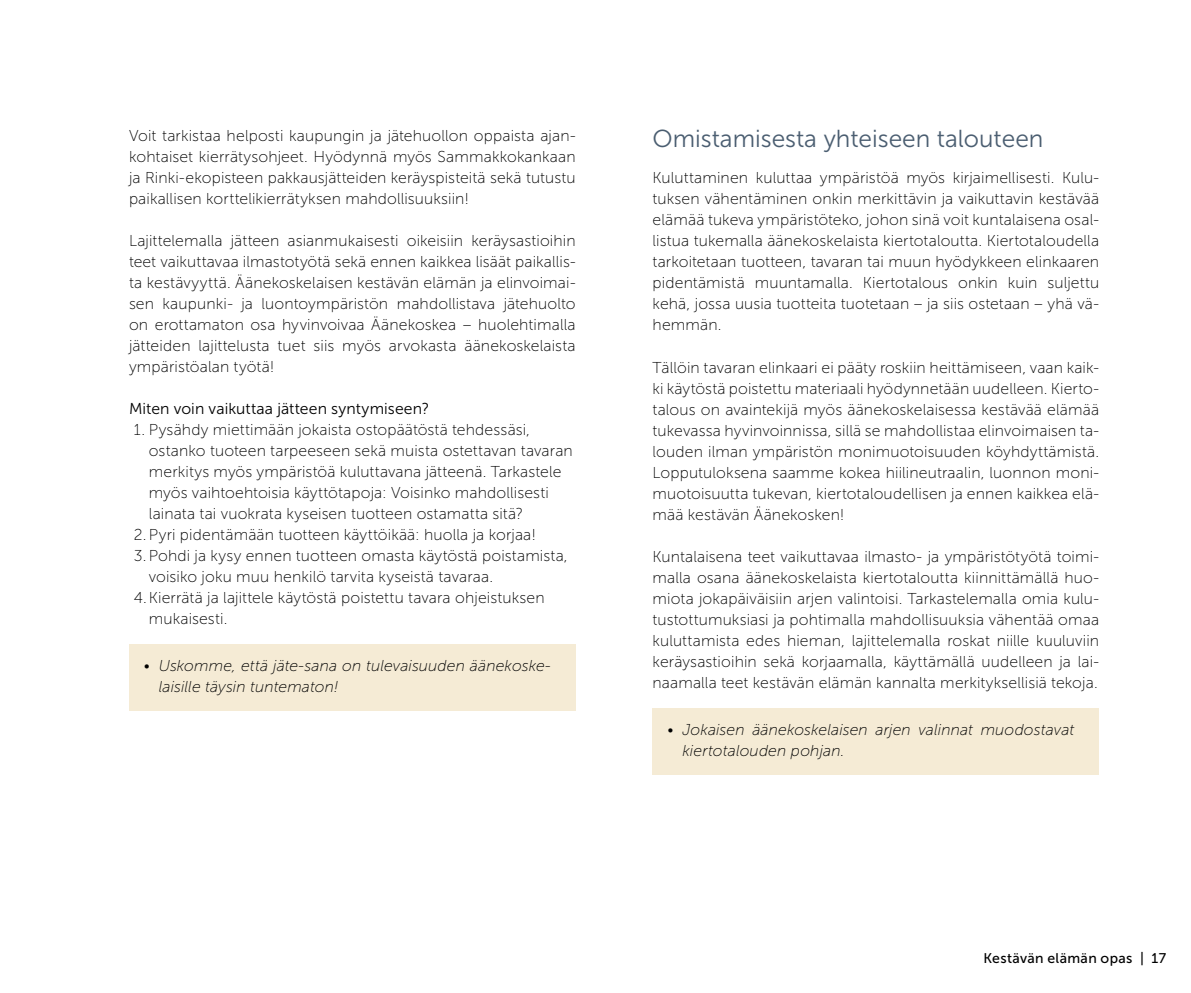
<style>
.page{position:relative;width:1191px;height:993px;background:#fff}
.page>*{position:absolute;margin:0;border:0;box-sizing:border-box;transform-origin:0 0}
.t1{font:24.5px "Museo Sans 300";color:#4b5e71}
.t2{font:15.75px/21px "Museo Sans 100";letter-spacing:.01em;color:#000;text-align:justify}
.t3{font:italic 15.75px/21px "Museo Sans 100";letter-spacing:.005em;color:#000}
.t4{font:15.75px "Museo Sans 300";letter-spacing:.005em;color:#000}
.t5{font:14px "Museo Sans 500";letter-spacing:.025em;color:#000}
</style>
<div class="page">
<div style="left:129px;top:644px;width:446px;height:67px;background:#f5ebd5"></div>
<div style="left:652px;top:707px;width:447px;height:67px;background:#f5ebd5"></div>
<p class="t2" style="left:129px;top:125px;width:448px">Voit tarkistaa helposti kaupungin ja jätehuollon oppaista ajan&shy;kohtaiset kierrätysohjeet. Hyödynnä myös Sammakkokankaan ja Rinki-ekopisteen pakkausjätteiden keräyspisteitä sekä tutustu paikallisen korttelikierrätyksen mahdollisuuksiin!</p>
<p class="t2" style="left:129px;top:230px;width:448px">Lajittelemalla jätteen asianmukaisesti oikeisiin keräysastioihin teet vaikuttavaa ilmastotyötä sekä ennen kaikkea lisäät paikallis&shy;ta kestävyyttä. Äänekoskelaisen kestävän elämän ja elinvoimai&shy;sen kaupunki- ja luontoympäristön mahdollistava jätehuolto on erottamaton osa hyvinvoivaa Äänekoskea – huolehtimalla jätteiden lajittelusta tuet siis myös arvokasta äänekoskelaista ympäristöalan työtä!</p>
<p class="t4" style="left:129px;top:400px;width:302px">Miten voin vaikuttaa jätteen syntymiseen?</p>
<p class="t2" style="left:149px;top:419px;width:425px;text-align:left;text-indent:-15px">1. Pysähdy miettimään jokaista ostopäätöstä tehdessäsi, ostanko tuoteen tarpeeseen sekä muista ostettavan tavaran merkitys myös ympäristöä kuluttavana jätteenä. Tarkastele myös vaihtoehtoisia käyttötapoja: Voisinko mahdollisesti lainata tai vuokrata kyseisen tuotteen ostamatta sitä?</p>
<p class="t2" style="left:134px;top:524px;width:403px">2. Pyri pidentämään tuotteen käyttöikää: huolla ja korjaa!</p>
<p class="t2" style="left:134px;top:545px;width:435px">3.Pohdi ja kysy ennen tuotteen omasta käytöstä poistamista,</p>
<p class="t2" style="left:149px;top:566px;width:346px">voisiko joku muu henkilö tarvita kyseistä tavaraa.</p>
<p class="t2" style="left:134px;top:587px;width:412px">4.Kierrätä ja lajittele käytöstä poistettu tavara ohjeistuksen</p>
<p class="t2" style="left:149px;top:608px;width:80px">mukaisesti.</p>
<p class="t3" style="left:159px;top:655px;width:393px;text-indent:-15px">• Uskomme, että jäte-sana on tulevaisuuden äänekoske&shy;laisille täysin tuntematon!</p>
<h1 class="t1" style="left:652px;top:126px;width:392px">Omistamisesta yhteiseen talouteen</h1>
<p class="t2" style="left:652px;top:168px;width:448px">Kuluttaminen kuluttaa ympäristöä myös kirjaimellisesti. Kulu&shy;tuksen vähentäminen onkin merkittävin ja vaikuttavin kestävää elämää tukeva ympäristöteko, johon sinä voit kuntalaisena osal&shy;listua tukemalla äänekoskelaista kiertotaloutta. Kiertotaloudella tarkoitetaan tuotteen, tavaran tai muun hyödykkeen elinkaaren pidentämistä muuntamalla. Kiertotalous onkin kuin suljettu kehä, jossa uusia tuotteita tuotetaan – ja siis ostetaan – yhä vä&shy;hemmän.</p>
<p class="t2" style="left:652px;top:356px;width:448px">Tällöin tavaran elinkaari ei pääty roskiin heittämiseen, vaan kaik&shy;ki käytöstä poistettu materiaali hyödynnetään uudelleen. Kierto&shy;talous on avaintekijä myös äänekoskelaisessa kestävää elämää tukevassa hyvinvoinnissa, sillä se mahdollistaa elinvoimaisen ta&shy;louden ilman ympäristön monimuotoisuuden köyhdyttämistä.<br>Lopputuloksena saamme kokea hiilineutraalin, luonnon moni&shy;muotoisuutta tukevan, kiertotaloudellisen ja ennen kaikkea elä&shy;mää kestävän Äänekosken!</p>
<p class="t2" style="left:652px;top:545px;width:448px">Kuntalaisena teet vaikuttavaa ilmasto- ja ympäristötyötä toimi&shy;malla osana äänekoskelaista kiertotaloutta kiinnittämällä huo&shy;miota jokapäiväisiin arjen valintoisi. Tarkastelemalla omia kulu&shy;tustottumuksiasi ja pohtimalla mahdollisuuksia vähentää omaa kuluttamista edes hieman, lajittelemalla roskat niille kuuluviin keräysastioihin sekä korjaamalla, käyttämällä uudelleen ja lai&shy;naamalla teet kestävän elämän kannalta merkityksellisiä tekoja.</p>
<p class="t3" style="left:682px;top:718px;width:393px;text-indent:-15px">• Jokaisen äänekoskelaisen arjen valinnat muodostavat kiertotalouden pohjan.</p>
<p class="t5" style="left:983px;top:949px;width:184px">Kestävän elämän opas | 17</p>
</div>
